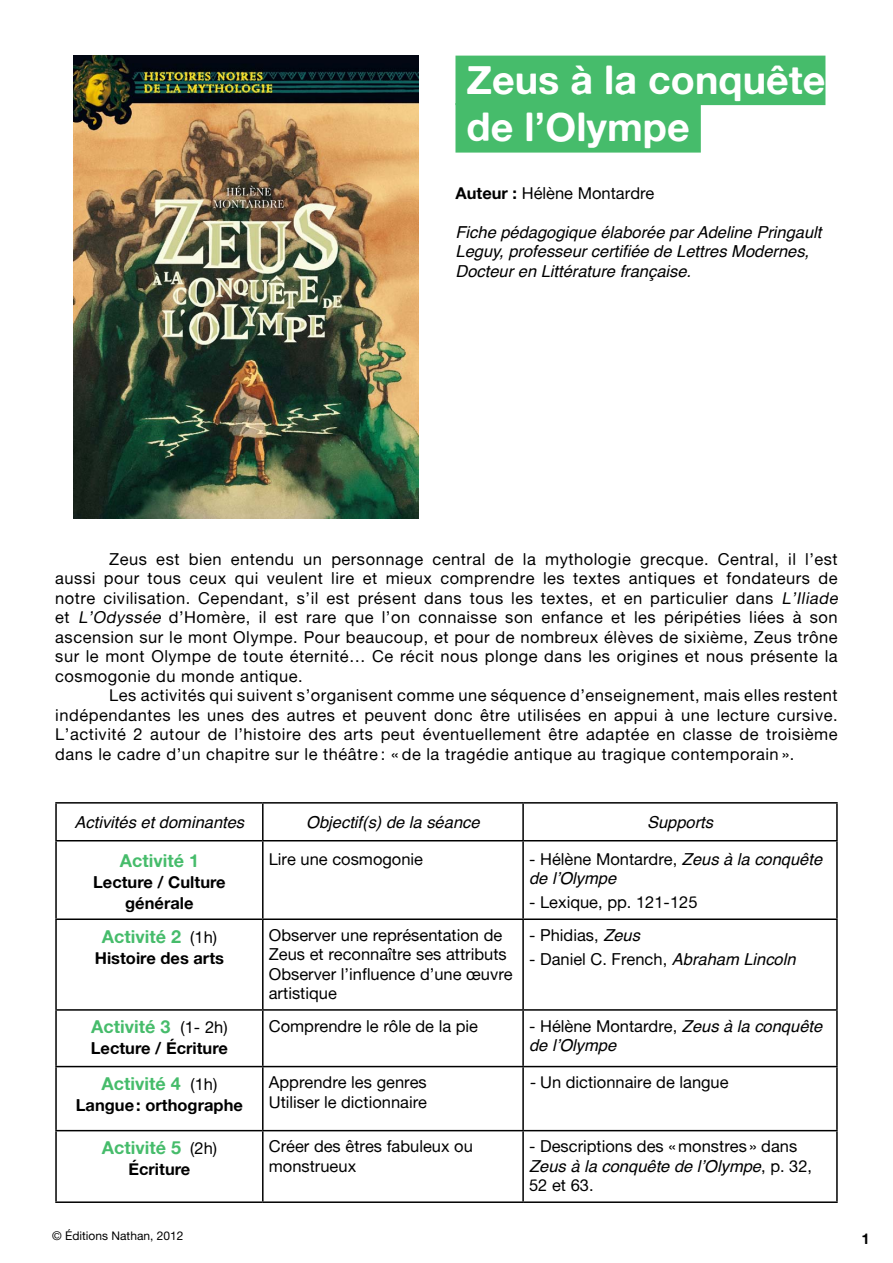
<style>
.page{position:relative;width:893px;height:1263px;background:#fff}
.page>*{position:absolute;margin:0;border:0;box-sizing:border-box;transform-origin:0 0}
.t1{font:39.6px/47.4px "Alte Haas Grotesk Bold";color:#fff}
.t2{font:18px "Alte Haas Grotesk Bold";color:#46bc6b}
.t3{font:16.5px/19.5px "Alte Haas Grotesk";letter-spacing:.03em;color:#000}
.t4{font:16.5px/19.5px "Alte Haas Grotesk";color:#000}
.t5{font:italic 16.5px/19.5px "Helvetica";color:#000}
.t6{font:16.5px/21px "Alte Haas Grotesk Bold";color:#000;text-align:center}
.t7{font:15px "Alte Haas Grotesk Bold";color:#000}
.t8{font:12px "Alte Haas Grotesk";color:#000}
.s1{font-family:"Alte Haas Grotesk Bold"}
.s2{font-style:italic}
.s3{font-family:"Helvetica";font-style:italic}
.s4{font-family:"Alte Haas Grotesk";font-size:16.5px;color:#000}
.s5{font-family:"Alte Haas Grotesk";font-style:normal}
</style>
<div class="page">
<div style="left:455px;top:56px;width:370px;height:49px;background:#46bc6b"></div>
<div style="left:455px;top:103px;width:246px;height:50px;background:#46bc6b"></div>
<img style="left:74px;top:55px;width:345px;height:463px">
<hr style="left:55px;top:802px;width:208px;height:1px;background:#000">
<hr style="left:55px;top:803px;width:2px;height:37px;background:#000">
<hr style="left:263px;top:802px;width:260px;height:1px;background:#000">
<hr style="left:262px;top:803px;width:2px;height:37px;background:#000">
<hr style="left:523px;top:802px;width:315px;height:1px;background:#000">
<hr style="left:522px;top:803px;width:2px;height:37px;background:#000">
<hr style="left:836px;top:803px;width:2px;height:37px;background:#000">
<hr style="left:55px;top:840px;width:208px;height:1px;background:#000">
<hr style="left:55px;top:841px;width:2px;height:77px;background:#000">
<hr style="left:263px;top:840px;width:260px;height:1px;background:#000">
<hr style="left:262px;top:841px;width:2px;height:77px;background:#000">
<hr style="left:523px;top:840px;width:315px;height:1px;background:#000">
<hr style="left:522px;top:841px;width:2px;height:77px;background:#000">
<hr style="left:836px;top:841px;width:2px;height:77px;background:#000">
<hr style="left:55px;top:918px;width:208px;height:2px;background:#000">
<hr style="left:55px;top:920px;width:2px;height:89px;background:#000">
<hr style="left:263px;top:918px;width:260px;height:2px;background:#000">
<hr style="left:262px;top:920px;width:2px;height:89px;background:#000">
<hr style="left:523px;top:918px;width:315px;height:2px;background:#000">
<hr style="left:522px;top:920px;width:2px;height:89px;background:#000">
<hr style="left:836px;top:920px;width:2px;height:89px;background:#000">
<hr style="left:55px;top:1009px;width:208px;height:2px;background:#000">
<hr style="left:55px;top:1011px;width:2px;height:55px;background:#000">
<hr style="left:263px;top:1009px;width:260px;height:2px;background:#000">
<hr style="left:262px;top:1011px;width:2px;height:55px;background:#000">
<hr style="left:523px;top:1009px;width:315px;height:2px;background:#000">
<hr style="left:522px;top:1011px;width:2px;height:55px;background:#000">
<hr style="left:836px;top:1011px;width:2px;height:55px;background:#000">
<hr style="left:55px;top:1066px;width:208px;height:1px;background:#000">
<hr style="left:55px;top:1067px;width:2px;height:63px;background:#000">
<hr style="left:263px;top:1066px;width:260px;height:1px;background:#000">
<hr style="left:262px;top:1067px;width:2px;height:63px;background:#000">
<hr style="left:523px;top:1066px;width:315px;height:1px;background:#000">
<hr style="left:522px;top:1067px;width:2px;height:63px;background:#000">
<hr style="left:836px;top:1067px;width:2px;height:63px;background:#000">
<hr style="left:55px;top:1130px;width:208px;height:1px;background:#000">
<hr style="left:55px;top:1131px;width:2px;height:70px;background:#000">
<hr style="left:263px;top:1130px;width:260px;height:1px;background:#000">
<hr style="left:262px;top:1131px;width:2px;height:70px;background:#000">
<hr style="left:523px;top:1130px;width:315px;height:1px;background:#000">
<hr style="left:522px;top:1131px;width:2px;height:70px;background:#000">
<hr style="left:836px;top:1131px;width:2px;height:70px;background:#000">
<hr style="left:55px;top:1201px;width:208px;height:2px;background:#000">
<hr style="left:263px;top:1201px;width:260px;height:2px;background:#000">
<hr style="left:523px;top:1201px;width:315px;height:2px;background:#000">
<h1 class="t1" style="left:466px;top:55px;width:360px">Zeus à la conquête de l’Olympe</h1>
<p class="t4" style="left:455px;top:183px;width:200px"><span class="s1">Auteur :</span> Hélène Montardre</p>
<p class="t5" style="left:455px;top:222px;width:368px">Fiche pédagogique élaborée par Adeline Pringault<br>Leguy, professeur certifiée de Lettres Modernes,<br>Docteur en Littérature française.</p>
<p class="t3" style="left:55px;top:549px;width:787px;text-indent:54px">Zeus est bien entendu un personnage central de la mythologie grecque. Central, il l’est aussi pour tous ceux qui veulent lire et mieux comprendre les textes antiques et fondateurs de notre civilisation. Cependant, s’il est présent dans tous les textes, et en particulier dans <span class="s2">L’Iliade </span>et <span class="s2">L’Odyssée</span> d’Homère, il est rare que l’on connaisse son enfance et les péripéties liées à son ascension sur le mont Olympe. Pour beaucoup, et pour de nombreux élèves de sixième, Zeus trône sur le mont Olympe de toute éternité… Ce récit nous plonge dans les origines et nous présente la cosmogonie du monde antique.</p>
<p class="t3" style="left:55px;top:685px;width:784px;text-align:justify;text-indent:54px">Les activités qui suivent s’organisent comme une séquence d’enseignement, mais elles restent indépendantes les unes des autres et peuvent donc être utilisées en appui à une lecture cursive.<br>L’activité 2 autour de l’histoire des arts peut éventuellement être adaptée en classe de troisième dans le cadre d’un chapitre sur le théâtre : « de la tragédie antique au tragique contemporain ».</p>
<p class="t5" style="left:75px;top:813px;width:171px">Activités et dominantes</p>
<p class="t5" style="left:306px;top:813px;width:175px">Objectif(s) de la séance</p>
<p class="t5" style="left:647px;top:813px;width:68px">Supports</p>
<p class="t2" style="left:120px;top:849px;width:81px">Activité 1</p>
<p class="t6" style="left:93px;top:871px;width:134px">Lecture / Culture générale</p>
<p class="t4" style="left:269px;top:849px;width:156px">Lire une cosmogonie</p>
<p class="t4" style="left:529px;top:849px;width:295px">- Hélène Montardre, <span class="s3">Zeus à la conquête</span></p>
<p class="t5" style="left:529px;top:869px;width:89px">de l’Olympe</p>
<p class="t4" style="left:529px;top:892px;width:170px">- Lexique, pp. 121-125</p>
<p class="t2" style="left:102px;top:925px;width:117px">Activité 2 <span class="s4">(1h)</span></p>
<p class="t6" style="left:95px;top:947px;width:131px">Histoire des arts</p>
<p class="t4" style="left:269px;top:925px;width:245px">Observer une représentation de<br>Zeus et reconnaître ses attributs<br>Observer l’influence d’une œuvre artistique</p>
<p class="t4" style="left:529px;top:925px;width:112px">- Phidias, <span class="s3">Zeus</span></p>
<p class="t4" style="left:529px;top:949px;width:268px">- Daniel C. French, <span class="s3">Abraham Lincoln</span></p>
<p class="t2" style="left:91px;top:1016px;width:138px">Activité 3 <span class="s4">(1- 2h)</span></p>
<p class="t6" style="left:91px;top:1038px;width:139px">Lecture / Écriture</p>
<p class="t4" style="left:269px;top:1016px;width:211px">Comprendre le rôle de la pie</p>
<p class="t4" style="left:529px;top:1016px;width:295px">- Hélène Montardre, <span class="s3">Zeus à la conquête</span></p>
<p class="t5" style="left:529px;top:1036px;width:89px">de l’Olympe</p>
<p class="t2" style="left:101px;top:1072px;width:117px">Activité 4 <span class="s4">(1h)</span></p>
<p class="t6" style="left:76px;top:1094px;width:169px">Langue: orthographe</p>
<p class="t4" style="left:269px;top:1072px;width:160px">Apprendre les genres<br>Utiliser le dictionnaire</p>
<p class="t4" style="left:529px;top:1072px;width:201px"><span class="s2">-</span> Un dictionnaire de langue</p>
<p class="t2" style="left:102px;top:1137px;width:117px">Activité 5 <span class="s4">(2h)</span></p>
<p class="t6" style="left:128px;top:1158px;width:64px">Écriture</p>
<p class="t4" style="left:269px;top:1136px;width:206px">Créer des êtres fabuleux ou monstrueux</p>
<p class="t4" style="left:529px;top:1136px;width:270px">- Descriptions des «monstres » dans</p>
<p class="t5" style="left:529px;top:1157px;width:285px">Zeus à la conquête de l’Olympe<span class="s5">, p. 32,</span></p>
<p class="t3" style="left:529px;top:1175px;width:66px">52 et 63.</p>
<p class="t8" style="left:52px;top:1229px;width:133px">© Éditions Nathan, 2012</p>
<p class="t7" style="left:861px;top:1229px;width:10px">1</p>
</div>
